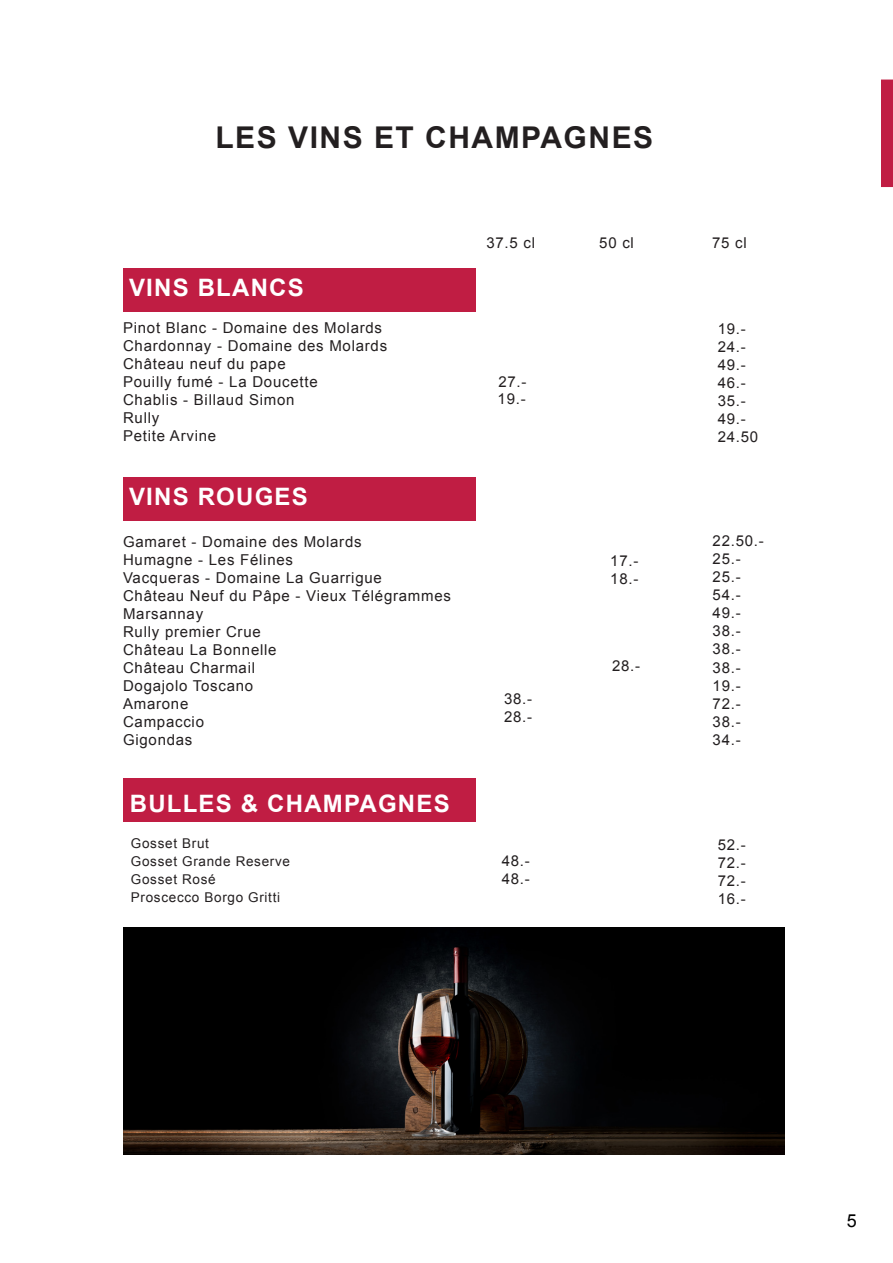
<style>
.page{position:relative;width:893px;height:1263px;background:#fff}
.page>*{position:absolute;margin:0;border:0;box-sizing:border-box;transform-origin:0 0}
.Right{font:700 30px "Arial";letter-spacing:.05em;color:#231f20}
.Left{font:700 24px "Arial";letter-spacing:.05em;color:#fff}
.t1{font:18px "Arial";color:#000}
.Right-2{font:15px "Arial";letter-spacing:.05em;color:#231f20}
.Right-3{font:13.5px "Arial";letter-spacing:.05em;color:#231f20}
</style>
<div class="page">
<svg style="left:881px;top:80px;width:12px;height:107px"></svg>
<div style="left:123px;top:268px;width:352px;height:44px;background:#c01d43"></div>
<div style="left:123px;top:477px;width:352px;height:44px;background:#c01d43"></div>
<div style="left:123px;top:778px;width:352px;height:44px;background:#c01d43"></div>
<img style="left:123px;top:928px;width:662px;height:227px">
<p class="Right" style="left:215px;top:118px;width:439px">LES VINS ET CHAMPAGNES</p>
<p class="Left" style="left:129px;top:271px;width:176px">VINS BLANCS</p>
<p class="Right-2" style="left:123px;top:318px;width:261px">Pinot Blanc - Domaine des Molards</p>
<p class="Right-2" style="left:123px;top:336px;width:266px">Chardonnay - Domaine des Molards</p>
<p class="Right-2" style="left:123px;top:354px;width:164px">Château neuf du pape</p>
<p class="Right-2" style="left:123px;top:372px;width:196px">Pouilly fumé - La Doucette</p>
<p class="Right-2" style="left:123px;top:390px;width:173px">Chablis - Billaud Simon</p>
<p class="Right-2" style="left:123px;top:408px;width:38px">Rully</p>
<p class="Right-2" style="left:123px;top:426px;width:95px">Petite Arvine</p>
<p class="Left" style="left:129px;top:480px;width:180px">VINS ROUGES</p>
<p class="Right-2" style="left:123px;top:532px;width:240px">Gamaret - Domaine des Molards</p>
<p class="Right-2" style="left:123px;top:550px;width:172px">Humagne - Les Félines</p>
<p class="Right-2" style="left:123px;top:568px;width:260px">Vacqueras - Domaine La Guarrigue</p>
<p class="Right-2" style="left:123px;top:586px;width:330px">Château Neuf du Pâpe - Vieux Télégrammes</p>
<p class="Right-2" style="left:123px;top:604px;width:82px">Marsannay</p>
<p class="Right-2" style="left:123px;top:622px;width:139px">Rully premier Crue</p>
<p class="Right-2" style="left:123px;top:640px;width:155px">Château La Bonnelle</p>
<p class="Right-2" style="left:123px;top:658px;width:134px">Château Charmail</p>
<p class="Right-2" style="left:123px;top:676px;width:132px">Dogajolo Toscano</p>
<p class="Right-2" style="left:123px;top:694px;width:67px">Amarone</p>
<p class="Right-2" style="left:123px;top:712px;width:83px">Campaccio</p>
<p class="Right-2" style="left:123px;top:730px;width:71px">Gigondas</p>
<p class="Left" style="left:130px;top:787px;width:321px">BULLES &amp; CHAMPAGNES</p>
<p class="Right-3" style="left:131px;top:835px;width:80px">Gosset Brut</p>
<p class="Right-3" style="left:131px;top:853px;width:161px">Gosset Grande Reserve</p>
<p class="Right-3" style="left:131px;top:871px;width:86px">Gosset Rosé</p>
<p class="Right-3" style="left:131px;top:889px;width:151px">Proscecco Borgo Gritti</p>
<p class="Right-2" style="left:486px;top:233px;width:50px">37.5 cl</p>
<p class="Right-2" style="left:599px;top:233px;width:36px">50 cl</p>
<p class="Right-2" style="left:712px;top:233px;width:36px">75 cl</p>
<p class="Right-2" style="left:498px;top:372px;width:30px">27.-</p>
<p class="Right-2" style="left:498px;top:389px;width:30px">19.-</p>
<p class="Right-2" style="left:504px;top:689px;width:30px">38.-</p>
<p class="Right-2" style="left:504px;top:707px;width:30px">28.-</p>
<p class="Right-2" style="left:502px;top:851px;width:30px">48.-</p>
<p class="Right-2" style="left:502px;top:869px;width:30px">48.-</p>
<p class="Right-2" style="left:610px;top:551px;width:30px">17.-</p>
<p class="Right-2" style="left:610px;top:569px;width:30px">18.-</p>
<p class="Right-2" style="left:612px;top:656px;width:30px">28.-</p>
<p class="Right-2" style="left:718px;top:319px;width:30px">19.-</p>
<p class="Right-2" style="left:718px;top:337px;width:30px">24.-</p>
<p class="Right-2" style="left:718px;top:355px;width:30px">49.-</p>
<p class="Right-2" style="left:718px;top:373px;width:30px">46.-</p>
<p class="Right-2" style="left:718px;top:391px;width:30px">35.-</p>
<p class="Right-2" style="left:718px;top:409px;width:30px">49.-</p>
<p class="Right-2" style="left:718px;top:427px;width:42px">24.50</p>
<p class="Right-2" style="left:713px;top:531px;width:53px">22.50.-</p>
<p class="Right-2" style="left:713px;top:549px;width:30px">25.-</p>
<p class="Right-2" style="left:713px;top:567px;width:30px">25.-</p>
<p class="Right-2" style="left:713px;top:585px;width:30px">54.-</p>
<p class="Right-2" style="left:713px;top:603px;width:30px">49.-</p>
<p class="Right-2" style="left:713px;top:621px;width:30px">38.-</p>
<p class="Right-2" style="left:713px;top:639px;width:30px">38.-</p>
<p class="Right-2" style="left:713px;top:657px;width:30px">38.-</p>
<p class="Right-2" style="left:713px;top:675px;width:30px">19.-</p>
<p class="Right-2" style="left:713px;top:693px;width:30px">72.-</p>
<p class="Right-2" style="left:713px;top:711px;width:30px">38.-</p>
<p class="Right-2" style="left:713px;top:729px;width:30px">34.-</p>
<p class="Right-2" style="left:718px;top:835px;width:30px">52.-</p>
<p class="Right-2" style="left:718px;top:853px;width:30px">72.-</p>
<p class="Right-2" style="left:718px;top:871px;width:30px">72.-</p>
<p class="Right-2" style="left:718px;top:889px;width:30px">16.-</p>
<p class="t1" style="left:847px;top:1209px;width:12px">5</p>
</div>
